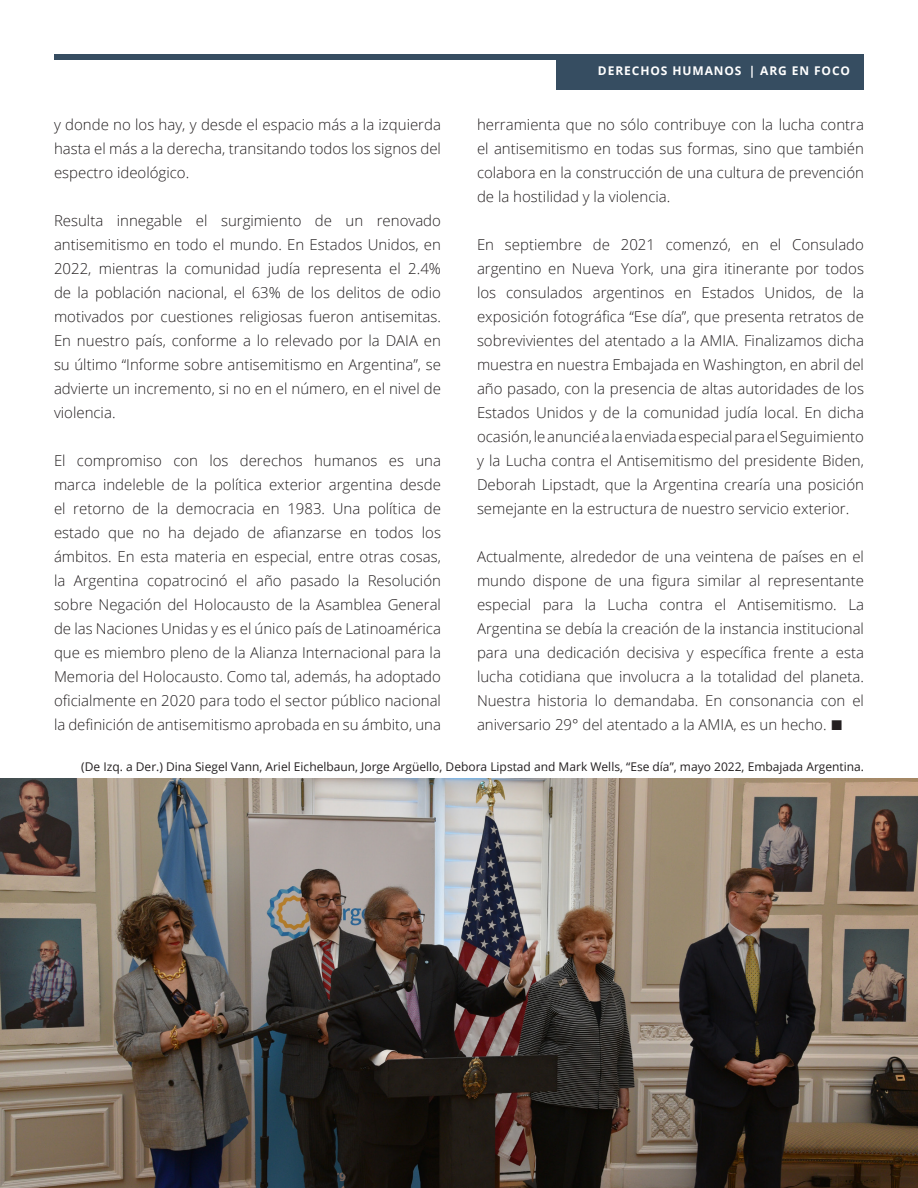
<style>
.page{position:relative;width:918px;height:1188px;background:#fff}
.page>*{position:absolute;margin:0;border:0;box-sizing:border-box;transform-origin:0 0}
.main_text{font:300 15px/24px "Open Sans";color:#231f20;text-align:justify}
.image_data{font:12px "Open Sans";color:#231f20}
.t1{font:700 12px "Open Sans";letter-spacing:.075em;color:#fff}
.s1{font-family:"Arial";font-weight:700;font-size:21px}
</style>
<div class="page">
<div style="left:54px;top:54px;width:810px;height:5px;background:#364d61"></div>
<div style="left:556px;top:54px;width:308px;height:36px;background:#364d61"></div>
<img style="left:0;top:779px;width:918px;height:409px">
<p class="t1" style="left:598px;top:62px;width:19px">DEREC</p>
<p class="t1" style="left:640px;top:62px;width:75px">HOS HUMANO</p>
<p class="t1" style="left:735px;top:62px;width:117px">S | ARG EN FOCO</p>
<p class="main_text" style="left:54px;top:112px;width:389px">y donde no los hay, y desde el espacio más a la izquierda hasta el más a la derecha, transitando todos los signos del espectro ideológico.</p>
<p class="main_text" style="left:54px;top:208px;width:389px">Resulta innegable el surgimiento de un renovado antisemitismo en todo el mundo. En Estados Unidos, en 2022, mientras la comunidad judía representa el 2.4% de la población nacional, el 63% de los delitos de odio motivados por cuestiones religiosas fueron antisemitas.<br>En nuestro país, conforme a lo relevado por la DAIA en su último “Informe sobre antisemitismo en Argentina”, se advierte un incremento, si no en el número, en el nivel de violencia.</p>
<p class="main_text" style="left:54px;top:448px;width:389px">El compromiso con los derechos humanos es una marca indeleble de la política exterior argentina desde el retorno de la democracia en 1983. Una política de estado que no ha dejado de afianzarse en todos los ámbitos. En esta materia en especial, entre otras cosas, la Argentina copatrocinó el año pasado la Resolución sobre Negación del Holocausto de la Asamblea General de las Naciones Unidas y es el único país de Latinoamérica que es miembro pleno de la Alianza Internacional para la Memoria del Holocausto. Como tal, además, ha adoptado oficialmente en 2020 para todo el sector público nacional la definición de antisemitismo aprobada en su ámbito, una</p>
<p class="main_text" style="left:477px;top:112px;width:389px">herramienta que no sólo contribuye con la lucha contra el antisemitismo en todas sus formas, sino que también colabora en la construcción de una cultura de prevención de la hostilidad y la violencia.</p>
<p class="main_text" style="left:477px;top:232px;width:389px">En septiembre de 2021 comenzó, en el Consulado argentino en Nueva York, una gira itinerante por todos los consulados argentinos en Estados Unidos, de la exposición fotográfica “Ese día”, que presenta retratos de sobrevivientes del atentado a la AMIA. Finalizamos dicha muestra en nuestra Embajada en Washington, en abril del año pasado, con la presencia de altas autoridades de los Estados Unidos y de la comunidad judía local. En dicha ocasión, le anuncié a la enviada especial para el Seguimiento y la Lucha contra el Antisemitismo del presidente Biden, Deborah Lipstadt, que la Argentina crearía una posición semejante en la estructura de nuestro servicio exterior.</p>
<p class="main_text" style="left:477px;top:544px;width:389px">Actualmente, alrededor de una veintena de países en el mundo dispone de una figura similar al representante especial para la Lucha contra el Antisemitismo. La Argentina se debía la creación de la instancia institucional para una dedicación decisiva y específica frente a esta lucha cotidiana que involucra a la totalidad del planeta.<br>Nuestra historia lo demandaba. En consonancia con el aniversario 29° del atentado a la AMIA, es un hecho. <span class="s1">■</span></p>
<p class="image_data" style="left:81px;top:758px;width:784px">(De Izq. a Der.) Dina Siegel Vann, Ariel Eichelbaun, Jorge Argüello, Debora Lipstad and Mark Wells, “Ese día”, mayo 2022, Embajada Argentina.</p>
</div>
